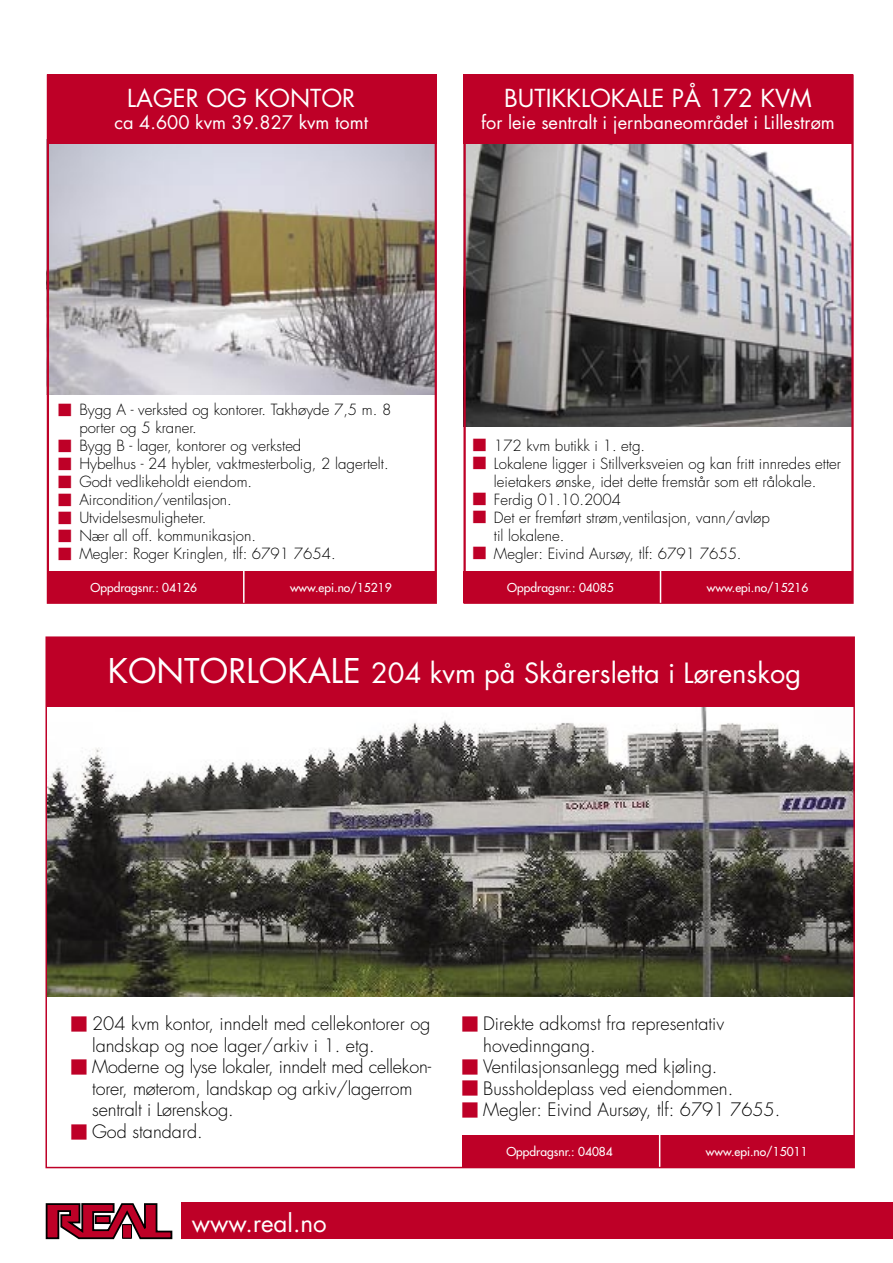
<style>
.page{position:relative;width:893px;height:1263px;background:#fff}
.page>*{position:absolute;margin:0;border:0;box-sizing:border-box;transform-origin:0 0}
.t1{font:27.15px "Futura";color:#fff}
.t2{font:24.15px "Futura";color:#fff}
.t3{font:18.15px "Futura";color:#fff}
.t4{font:300 18px/21.6px "Futura";color:#000}
.t5{font:300 15px/18px "Futura";color:#000}
.t6{font:12px "Futura";color:#fff}
.s1{font-size:33.15px}
</style>
<div class="page">
<img style="left:48px;top:707px;width:804px;height:289px">
<img style="left:466px;top:144px;width:385px;height:283px">
<div style="left:181px;top:1203px;width:712px;height:36px;background:#be0027"></div>
<svg style="left:46px;top:1203px;width:127px;height:36px"></svg>
<div style="left:46px;top:637px;width:808px;height:70px;background:#be0027"></div>
<div style="left:463px;top:1135px;width:391px;height:32px;background:#be0027"></div>
<hr style="left:659px;top:1135px;width:1px;height:32px;background:#fff">
<div style="left:463px;top:74px;width:390px;height:70px;background:#be0027"></div>
<div style="left:463px;top:572px;width:389px;height:31px;background:#be0027"></div>
<hr style="left:660px;top:571px;width:1px;height:32px;background:#fff">
<img style="left:50px;top:144px;width:384px;height:250px">
<div style="left:47px;top:74px;width:390px;height:70px;background:#be0027"></div>
<div style="left:47px;top:74px;width:390px;height:530px;border:2px solid #be0027"></div>
<div style="left:47px;top:572px;width:389px;height:31px;background:#be0027"></div>
<hr style="left:243px;top:571px;width:2px;height:32px;background:#fff">
<p class="t2" style="left:127px;top:83px;width:230px">LAGER OG KONTOR</p>
<p class="t3" style="left:115px;top:110px;width:255px">ca 4.600 kvm 39.827 kvm tomt</p>
<p class="t2" style="left:504px;top:83px;width:309px">BUTIKKLOKALE PÅ 172 KVM</p>
<p class="t3" style="left:481px;top:110px;width:355px">for leie sentralt i jernbaneområdet i Lillestrøm</p>
<p class="t5" style="left:79px;top:401px;width:314px">Bygg A - verksted og kontorer. Takhøyde 7,5 m. 8 porter og 5 kraner.</p>
<p class="t5" style="left:79px;top:437px;width:224px">Bygg B - lager, kontorer og verksted</p>
<p class="t5" style="left:79px;top:455px;width:311px">Hybelhus - 24 hybler, vaktmesterbolig, 2 lagertelt.</p>
<p class="t5" style="left:79px;top:473px;width:174px">Godt vedlikeholdt eiendom.</p>
<p class="t5" style="left:79px;top:491px;width:154px">Aircondition/ventilasjon.</p>
<p class="t5" style="left:79px;top:509px;width:129px">Utvidelsesmuligheter.</p>
<p class="t5" style="left:79px;top:527px;width:178px">Nær all off. kommunikasjon.</p>
<p class="t5" style="left:79px;top:545px;width:258px">Megler: Roger Kringlen, tlf: 6791 7654.</p>
<p class="t6" style="left:90px;top:580px;width:108px">Oppdragsnr.: 04126</p>
<p class="t6" style="left:290px;top:580px;width:103px">www.epi.no/15219</p>
<p class="t5" style="left:494px;top:437px;width:153px">172 kvm butikk i 1. etg.</p>
<p class="t5" style="left:494px;top:455px;width:348px">Lokalene ligger i Stillverksveien og kan fritt innredes etter leietakers ønske, idet dette fremstår som ett rålokale.</p>
<p class="t5" style="left:494px;top:491px;width:129px">Ferdig 01.10.2004</p>
<p class="t5" style="left:494px;top:509px;width:277px">Det er fremført strøm,ventilasjon, vann/avløp til lokalene.</p>
<p class="t5" style="left:494px;top:545px;width:249px">Megler: Eivind Aursøy, tlf: 6791 7655.</p>
<p class="t6" style="left:507px;top:580px;width:108px">Oppdragsnr.: 04085</p>
<p class="t6" style="left:707px;top:580px;width:103px">www.epi.no/15216</p>
<p class="t1" style="left:108px;top:656px;width:695px"><span class="s1">KONTORLOKALE</span> 204 kvm på Skårersletta i Lørenskog</p>
<p class="t4" style="left:92px;top:1013px;width:340px">204 kvm kontor, inndelt med cellekontorer og landskap og noe lager/arkiv i 1. etg.</p>
<p class="t4" style="left:92px;top:1056px;width:341px">Moderne og lyse lokaler, inndelt med cellekon&shy;torer, møterom, landskap og arkiv/lagerrom sentralt i Lørenskog.</p>
<p class="t4" style="left:92px;top:1121px;width:112px">God standard.</p>
<p class="t2" style="left:192px;top:1207px;width:136px">www.real.no</p>
<p class="t4" style="left:483px;top:1013px;width:242px">Direkte adkomst fra representativ hovedinngang.</p>
<p class="t4" style="left:483px;top:1056px;width:236px">Ventilasjonsanlegg med kjøling.</p>
<p class="t4" style="left:483px;top:1078px;width:252px">Bussholdeplass ved eiendommen.</p>
<p class="t4" style="left:483px;top:1100px;width:299px">Megler: Eivind Aursøy, tlf: 6791 7655.</p>
<p class="t6" style="left:506px;top:1144px;width:108px">Oppdragsnr.: 04084</p>
<p class="t6" style="left:706px;top:1144px;width:103px">www.epi.no/15011</p>
</div>
